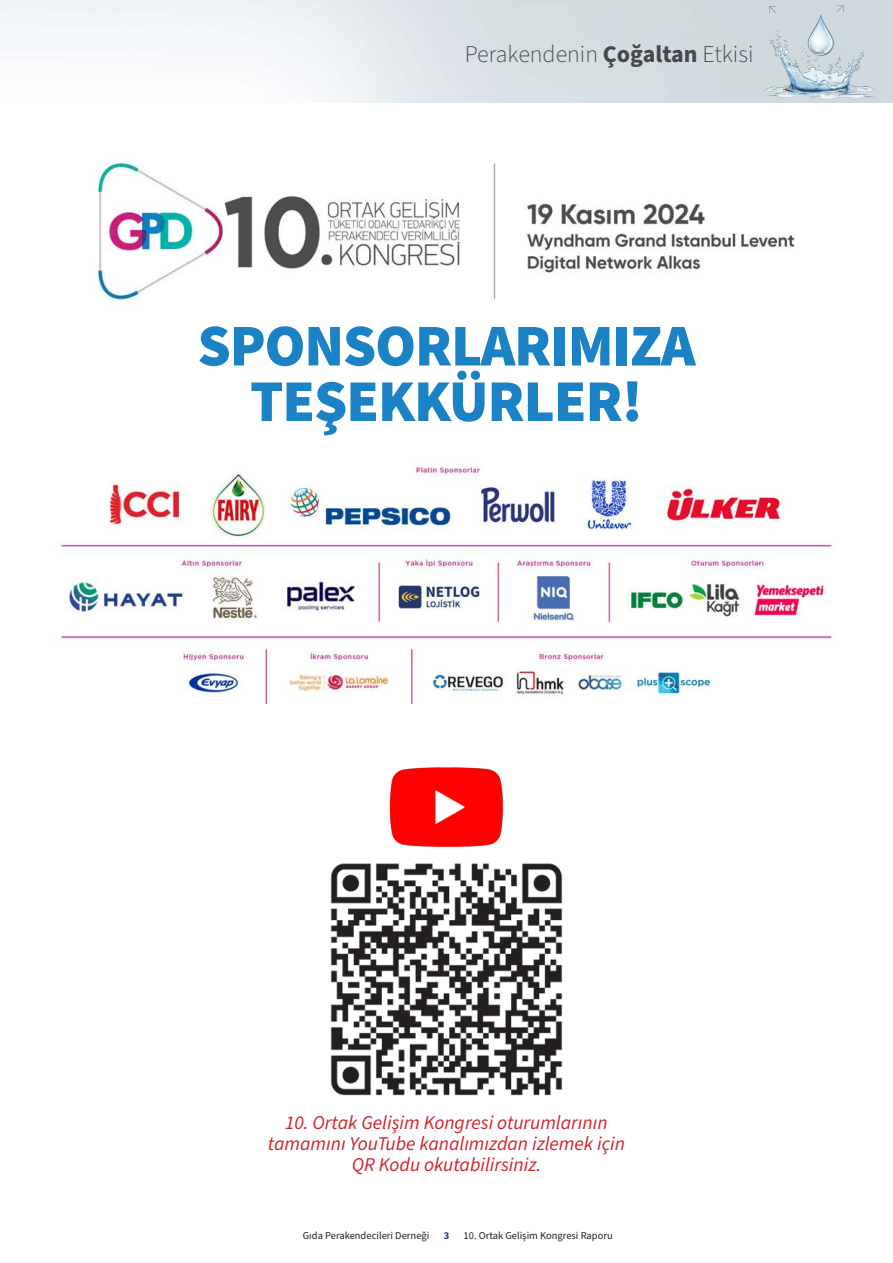
<style>
.page{position:relative;width:893px;height:1263px;background:#fff}
.page>*{position:absolute;margin:0;border:0;box-sizing:border-box;transform-origin:0 0}
.t1{font:900 59.25px "Source Sans Pro";letter-spacing:-.02em;color:#1b82c5}
.t2{font:300 24px "Source Sans Pro";color:#45494c}
.t3{font:italic 19.5px/21px "Source Sans Pro";color:#d1232a;text-align:center}
.t4{font:10.5px "Source Sans Pro";color:#231f20}
.t5{font:700 10.5px "Source Sans Pro";color:#253f8e}
.s1{font-weight:700}
</style>
<div class="page">
<img style="left:762px;top:0;width:116px;height:102px">
<img style="left:96px;top:160px;width:699px;height:142px">
<img style="left:60px;top:464px;width:773px;height:240px">
<img style="left:330px;top:863px;width:233px;height:233px">
<img style="left:390px;top:768px;width:113px;height:78px">
<p class="t2" style="left:465px;top:38px;width:290px">Perakendenin <span class="s1">Çoğaltan</span> Etkisi</p>
<p class="t1" style="left:197px;top:305px;width:500px">SPONSORLARIMIZA</p>
<p class="t1" style="left:250px;top:360px;width:394px">TEŞEKKÜRLER!</p>
<p class="t3" style="left:268px;top:1113px;width:359px">10. Ortak Gelişim Kongresi oturumlarının tamamını YouTube kanalımızdan izlemek için</p>
<p class="t3" style="left:352px;top:1155px;width:191px">QR Kodu okutabilirsiniz.</p>
<p class="t4" style="left:303px;top:1228px;width:128px">Gıda Perakendecileri Derneği</p>
<p class="t5" style="left:444px;top:1228px;width:7px">3</p>
<p class="t4" style="left:464px;top:1228px;width:151px">10. Ortak Gelişim Kongresi Raporu</p>
</div>
